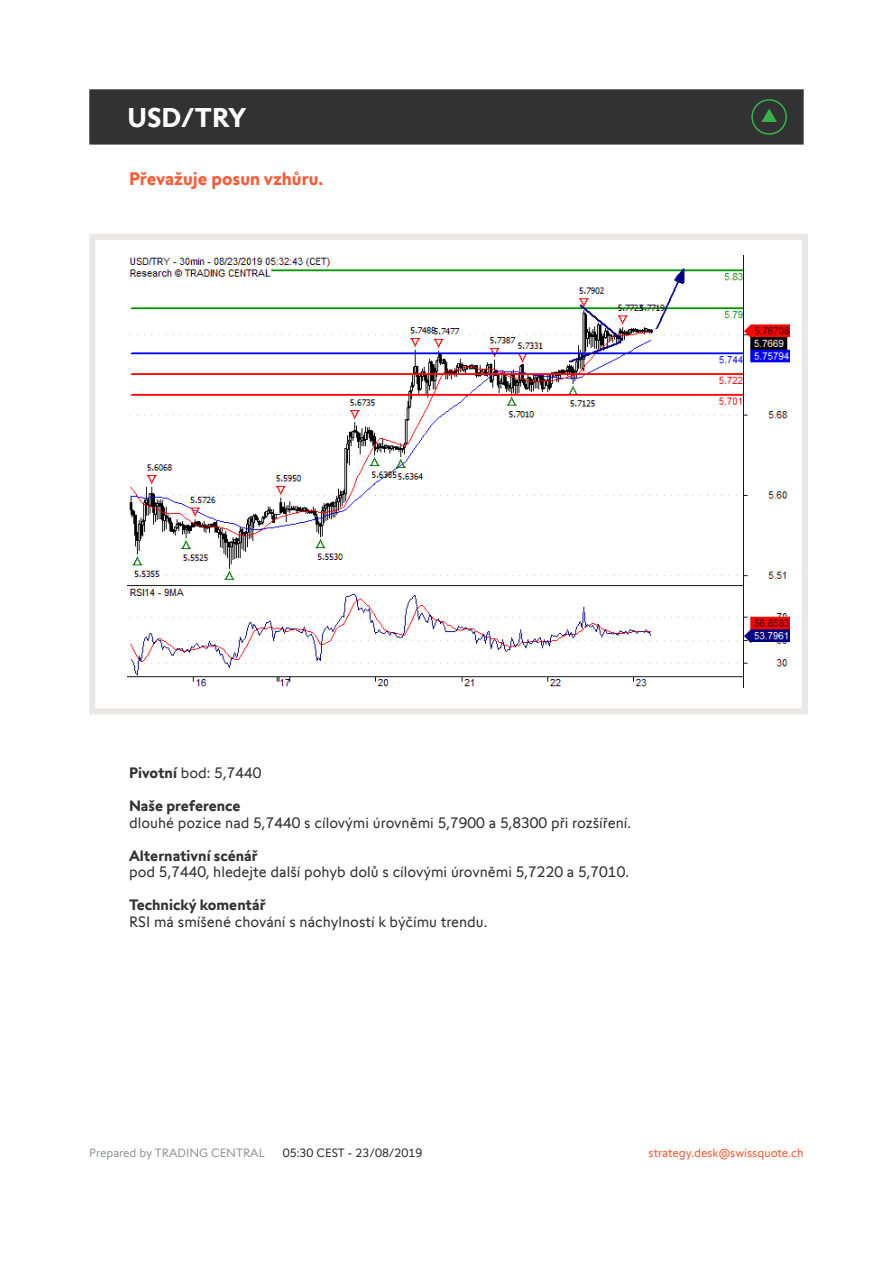
<style>
.page{position:relative;width:893px;height:1263px;background:#fff}
.page>*{position:absolute;margin:0;border:0;box-sizing:border-box;transform-origin:0 0}
.t1{font:700 27px "Swissquote CT";color:#fff}
.t2{font:700 18px "Swissquote CT";color:#fa5b35}
.t3{font:15px "Swissquote CT";color:#323232}
.t4{font:700 15px "Swissquote CT";color:#323232}
.t5{font:12px "Swissquote CT";color:#fa5b35}
.t6{font:12px "Swissquote CT";color:#939598}
.t7{font:12px "Swissquote CT";color:#323232}
.s1{font-weight:700}
</style>
<div class="page">
<div style="left:89px;top:234px;width:719px;height:480px;border:6px solid #e9e8e7"></div>
<div style="left:89px;top:89px;width:715px;height:56px;background:#323232;border:2px solid #323232"></div>
<img style="left:128px;top:255px;width:661px;height:432px">
<svg style="left:751px;top:99px;width:36px;height:36px"></svg>
<h1 class="t1" style="left:128px;top:101px;width:120px">USD/TRY</h1>
<p class="t2" style="left:129px;top:168px;width:196px">Převažuje posun vzhůru.</p>
<p class="t3" style="left:129px;top:764px;width:134px"><span class="s1">Pivotní</span> bod: 5,7440</p>
<p class="t4" style="left:129px;top:797px;width:113px">Naše preference</p>
<p class="t3" style="left:129px;top:814px;width:503px">dlouhé pozice nad 5,7440 s cílovými úrovněmi 5,7900 a 5,8300 při rozšíření.</p>
<p class="t4" style="left:129px;top:846px;width:130px">Alternativní scénář</p>
<p class="t3" style="left:129px;top:863px;width:501px">pod 5,7440, hledejte další pohyb dolů s cílovými úrovněmi 5,7220 a 5,7010.</p>
<p class="t4" style="left:129px;top:896px;width:138px">Technický komentář</p>
<p class="t3" style="left:129px;top:913px;width:360px">RSI má smíšené chování s náchylností k býčímu trendu.</p>
<p class="t6" style="left:89px;top:1145px;width:177px">Prepared by TRADING CENTRAL</p>
<p class="t7" style="left:283px;top:1145px;width:141px">05:30 CEST - 23/08/2019</p>
<p class="t5" style="left:649px;top:1145px;width:157px">strategy.desk@swissquote.ch</p>
</div>
